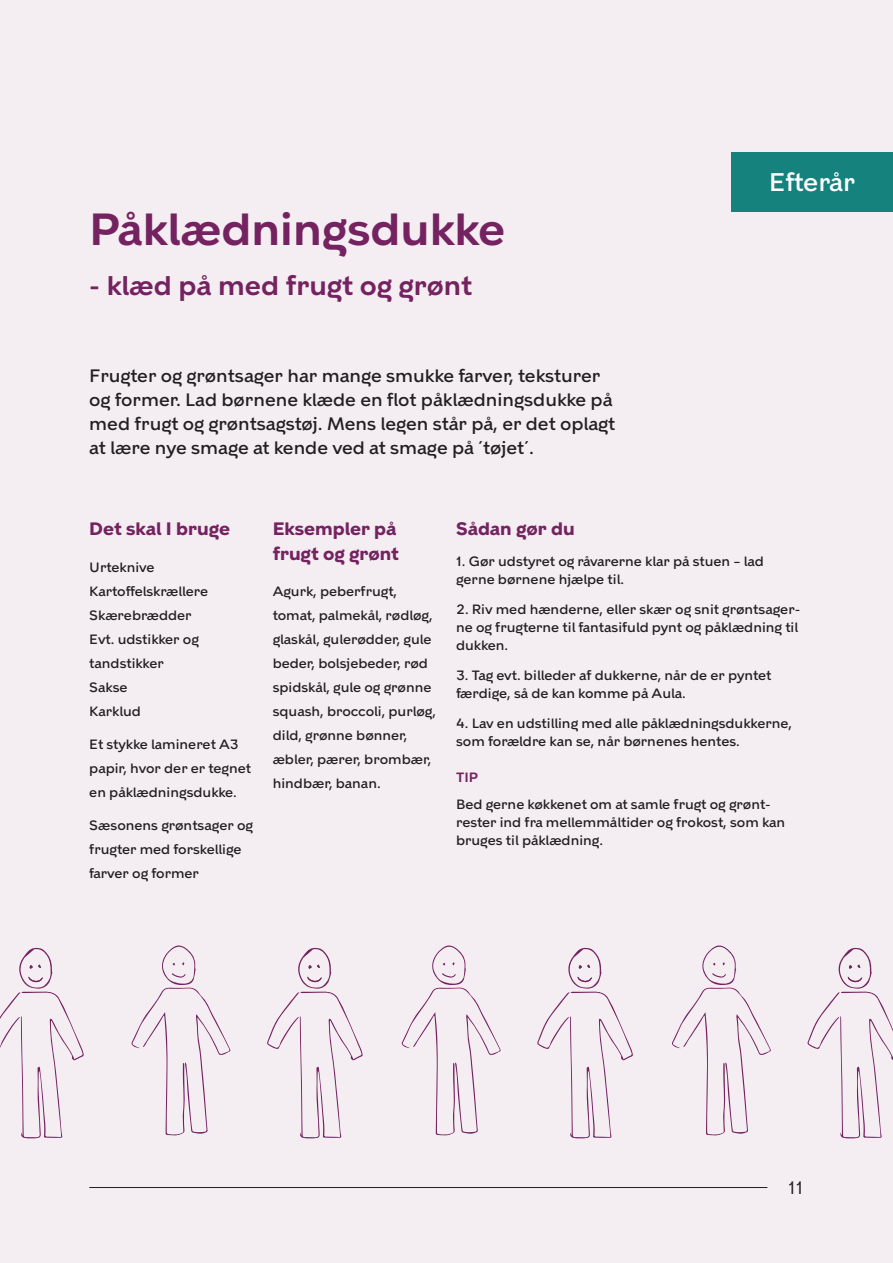
<style>
.page{position:relative;width:893px;height:1263px;background:#f4eef3}
.page>*{position:absolute;margin:0;border:0;box-sizing:border-box;transform-origin:0 0}
.t1{font:600 45px "KBH";color:#752360}
.t2{font:600 27px "KBH";color:#752360}
.t3{font:500 25.5px "KBH";color:#fff}
.t4{font:500 18px/24px "KBH";color:#231f20}
.t5{font:700 18px/24px "KBH";color:#752360}
.t6{font:18px "KBH";color:#231f20}
.t7{font:500 13.5px/24px "KBH";color:#231f20}
.t8{font:600 13.5px "KBH";color:#752360}
</style>
<div class="page">
<div style="left:731px;top:152px;width:162px;height:60px;background:#16827d"></div>
<hr style="left:89px;top:1187px;width:678px;height:1px;background:#231f20">
<svg style="left:0;top:947px;width:84px;height:192px"></svg>
<svg style="left:267px;top:947px;width:96px;height:192px"></svg>
<svg style="left:131px;top:945px;width:99px;height:191px"></svg>
<svg style="left:537px;top:947px;width:96px;height:192px"></svg>
<svg style="left:402px;top:945px;width:99px;height:191px"></svg>
<svg style="left:807px;top:947px;width:86px;height:192px"></svg>
<svg style="left:672px;top:945px;width:99px;height:191px"></svg>
<p class="t1" style="left:89px;top:202px;width:417px">Påklædningsdukke</p>
<p class="t2" style="left:89px;top:269px;width:384px">- klæd på med frugt og grønt</p>
<p class="t4" style="left:89px;top:364px;width:527px">Frugter og grøntsager har mange smukke farver, teksturer og former. Lad børnene klæde en flot påklædningsdukke på med frugt og grøntsagstøj. Mens legen står på, er det oplagt at lære nye smage at kende ved at smage på ´tøjet´.</p>
<p class="t3" style="left:769px;top:167px;width:88px">Efterår</p>
<p class="t5" style="left:89px;top:517px;width:142px">Det skal I bruge</p>
<p class="t7" style="left:89px;top:555px;width:67px">Urteknive</p>
<p class="t7" style="left:89px;top:579px;width:120px">Kartoffelskrællere</p>
<p class="t7" style="left:89px;top:603px;width:104px">Skærebrædder</p>
<p class="t7" style="left:89px;top:627px;width:111px">Evt. udstikker og</p>
<p class="t7" style="left:89px;top:651px;width:76px">tandstikker</p>
<p class="t7" style="left:89px;top:675px;width:40px">Sakse</p>
<p class="t7" style="left:89px;top:699px;width:53px">Karklud</p>
<p class="t7" style="left:89px;top:732px;width:163px">Et stykke lamineret A3 papir, hvor der er tegnet en påklædningsdukke.</p>
<p class="t7" style="left:89px;top:813px;width:165px">Sæsonens grøntsager og frugter med forskellige farver og former</p>
<p class="t5" style="left:273px;top:517px;width:128px">Eksempler på frugt og grønt</p>
<p class="t7" style="left:273px;top:579px;width:165px">Agurk, peberfrugt, tomat, palmekål, rødløg, glaskål, gulerødder, gule beder, bolsjebeder, rød spidskål, gule og grønne squash, broccoli, purløg, dild, grønne bønner, æbler, pærer, brombær, hindbær, banan.</p>
<p class="t5" style="left:456px;top:517px;width:120px">Sådan gør du</p>
<p class="t7" style="left:456px;top:549px;width:309px">1. Gør udstyret og råvarerne klar på stuen – lad</p>
<p class="t7" style="left:456px;top:567px;width:170px">gerne børnene hjælpe til.</p>
<p class="t7" style="left:456px;top:600px;width:346px;line-height:18px">2. Riv med hænderne, eller skær og snit grøntsager&shy;ne og frugterne til fantasifuld pynt og påklædning til dukken.</p>
<p class="t7" style="left:456px;top:666px;width:317px;line-height:18px">3. Tag evt. billeder af dukkerne, når de er pyntet færdige, så de kan komme på Aula.</p>
<p class="t7" style="left:456px;top:714px;width:337px;line-height:18px">4. Lav en udstilling med alle påklædningsdukkerne, som forældre kan se, når børnenes hentes.</p>
<p class="t8" style="left:456px;top:768px;width:23px">TIP</p>
<p class="t7" style="left:456px;top:792px;width:316px">Bed gerne køkkenet om at samle frugt og grønt-</p>
<p class="t7" style="left:456px;top:813px;width:331px;line-height:18px">rester ind fra mellemmåltider og frokost, som kan bruges til påklædning.</p>
<p class="t6" style="left:788px;top:1176px;width:17px">11</p>
</div>
